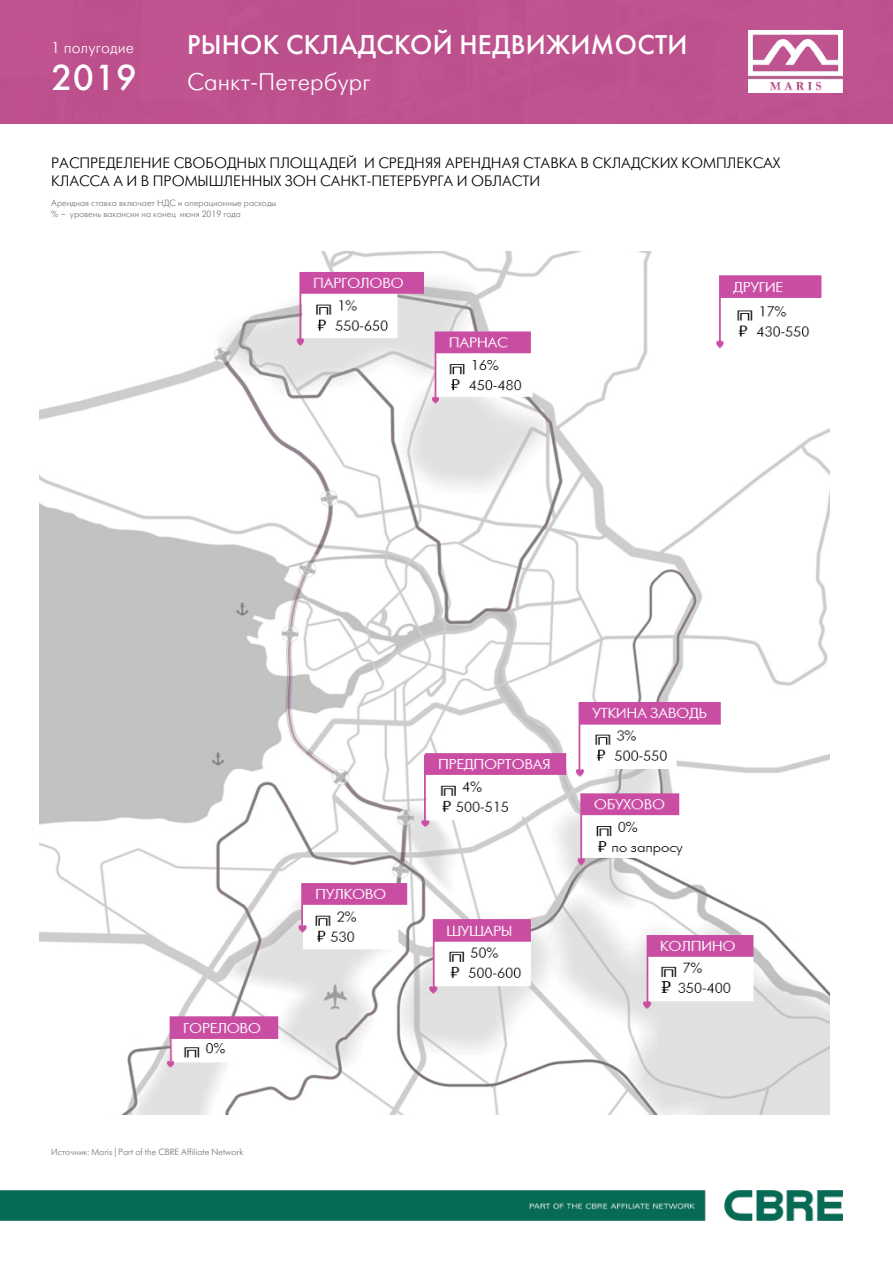
<style>
.page{position:relative;width:893px;height:1263px;background:#fff}
.page>*{position:absolute;margin:0;border:0;box-sizing:border-box;transform-origin:0 0}
.t1{font:36px "Futura Futuris C";color:#fff}
.t2{font:27px "Futura Futuris C";letter-spacing:.01em;color:#fff}
.t3{font:24px "Futura Futuris Light C";letter-spacing:.01em;color:#fff}
.t4{font:15.75px "Futura Futuris Light C";letter-spacing:.01em;color:#fff}
.t5{font:15px/18px "Futura Futuris Light C";color:#000}
.t6{font:9px/10.8px "Futura Futuris Light C";color:#727272}
</style>
<div class="page">
<div style="left:0;top:0;width:893px;height:123px;background:#be518e"></div>
<img style="left:0;top:1191px;width:842px;height:29px">
<img style="left:748px;top:31px;width:94px;height:62px">
<img style="left:39px;top:251px;width:791px;height:864px">
<h3 class="t4" style="left:51px;top:39px;width:84px">1 полугодие</h3>
<h1 class="t1" style="left:51px;top:56px;width:88px">2019</h1>
<h2 class="t2" style="left:187px;top:29px;width:502px">РЫНОК СКЛАДСКОЙ НЕДВИЖИМОСТИ</h2>
<h3 class="t3" style="left:187px;top:70px;width:185px">Санкт-Петербург</h3>
<h3 class="t5" style="left:51px;top:155px;width:731px">РАСПРЕДЕЛЕНИЕ СВОБОДНЫХ ПЛОЩАДЕЙ И СРЕДНЯЯ АРЕНДНАЯ СТАВКА В СКЛАДСКИХ КОМПЛЕКСАХ<br>КЛАССА А И В ПРОМЫШЛЕННЫХ ЗОН САНКТ-ПЕТЕРБУРГА И ОБЛАСТИ</h3>
<p class="t6" style="left:51px;top:198px;width:227px">Арендная ставка включает НДС и операционные расходы % – уровень вакансии на конец июня 2019 года</p>
<p class="t6" style="left:51px;top:1147px;width:194px">Источник: Maris | Part of the CBRE Affiliate Network</p>
</div>
